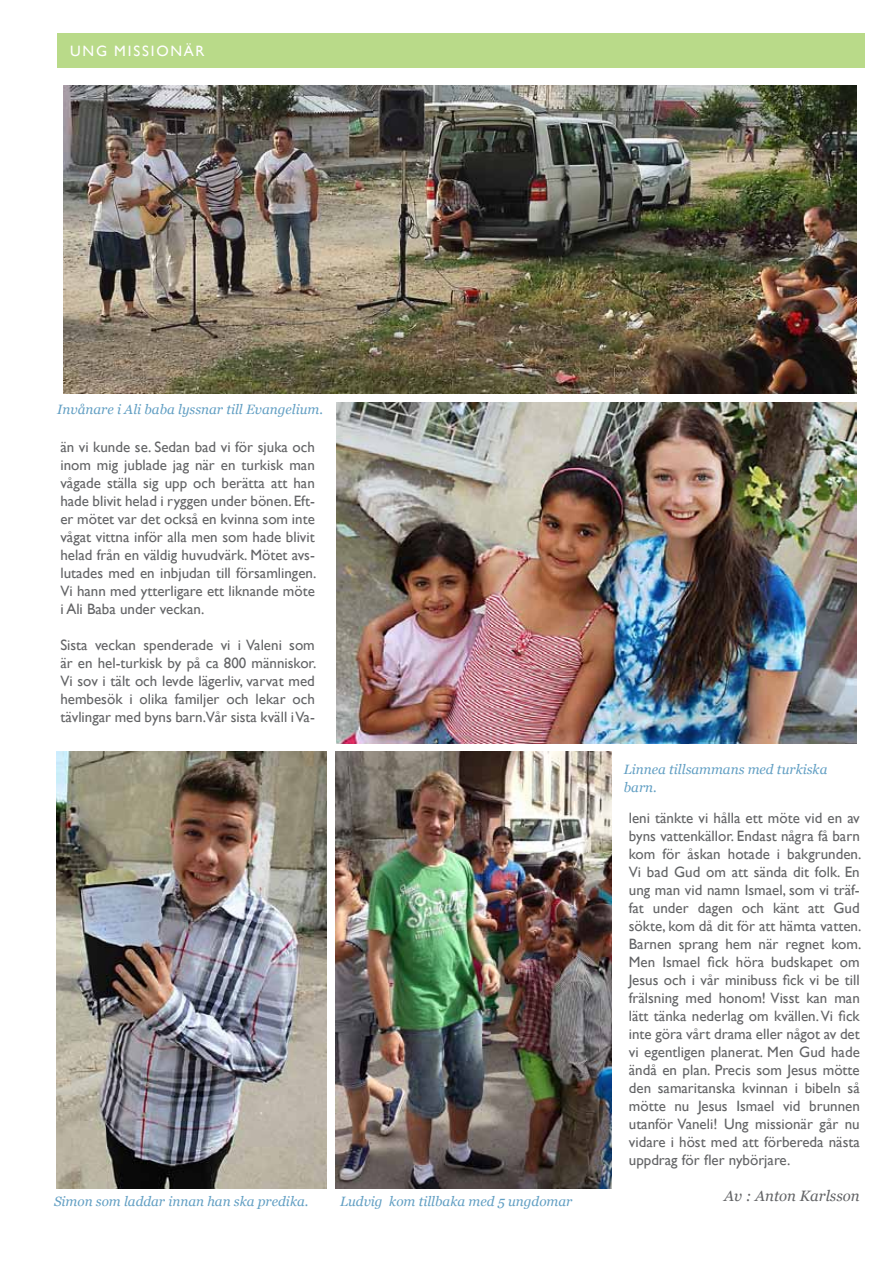
<style>
.page{position:relative;width:893px;height:1263px;background:#fff}
.page>*{position:absolute;margin:0;border:0;box-sizing:border-box;transform-origin:0 0}
.t1{font:15px/18px "Gill Sans";color:#636466;text-align:justify}
.t2{font:italic 15px "Georgia";color:#636466}
.t3{font:15px "Gill Sans";letter-spacing:.12em;color:#fff}
.t4{font:italic 13.5px/18px "Georgia";color:#629fc3}
</style>
<div class="page">
<div style="left:57px;top:34px;width:808px;height:34px;background:#b9da89"></div>
<img style="left:64px;top:85px;width:793px;height:308px">
<img style="left:56px;top:751px;width:270px;height:437px">
<img style="left:335px;top:751px;width:277px;height:438px">
<img style="left:337px;top:403px;width:519px;height:340px">
<p class="t3" style="left:70px;top:42px;width:136px">UNG MISSIONÄR</p>
<p class="t4" style="left:57px;top:400px;width:267px">Invånare i Ali baba lyssnar till Evangelium.</p>
<p class="t1" style="left:60px;top:439px;width:257px">än vi kunde se. Sedan bad vi för sjuka och inom mig jublade jag när en turkisk man vågade ställa sig upp och berätta att han hade blivit helad i ryggen under bönen. Eft&shy;er mötet var det också en kvinna som inte vågat vittna inför alla men som hade blivit helad från en väldig huvudvärk. Mötet avs&shy;lutades med en inbjudan till församlingen.<br>Vi hann med ytterligare ett liknande möte i Ali Baba under veckan.</p>
<p class="t1" style="left:60px;top:637px;width:257px">Sista veckan spenderade vi i Valeni som är en hel-turkisk by på ca 800 människor.<br>Vi sov i tält och levde lägerliv, varvat med hembesök i olika familjer och lekar och tävlingar med byns barn.Vår sista kväll i Va-</p>
<p class="t4" style="left:54px;top:1192px;width:256px">Simon som laddar innan han ska predika.</p>
<p class="t4" style="left:340px;top:1192px;width:234px">Ludvig kom tillbaka med 5 ungdomar</p>
<p class="t4" style="left:624px;top:760px;width:205px">Linnea tillsammans med turkiska barn.</p>
<p class="t1" style="left:629px;top:809px;width:234px">leni tänkte vi hålla ett möte vid en av byns vattenkällor. Endast några få barn kom för åskan hotade i bakgrunden.<br>Vi bad Gud om att sända dit folk. En ung man vid namn Ismael, som vi träf&shy;fat under dagen och känt att Gud sökte, kom då dit för att hämta vatten.<br>Barnen sprang hem när regnet kom.<br>Men Ismael fick höra budskapet om Jesus och i vår minibuss fick vi be till frälsning med honom! Visst kan man lätt tänka nederlag om kvällen. Vi fick inte göra vårt drama eller något av det vi egentligen planerat. Men Gud hade ändå en plan. Precis som Jesus mötte den samaritanska kvinnan i bibeln så mötte nu Jesus Ismael vid brunnen utanför Vaneli! Ung missionär går nu vidare i höst med att förbereda nästa uppdrag för fler nybörjare.</p>
<p class="t2" style="left:724px;top:1186px;width:137px">Av : Anton Karlsson</p>
</div>
